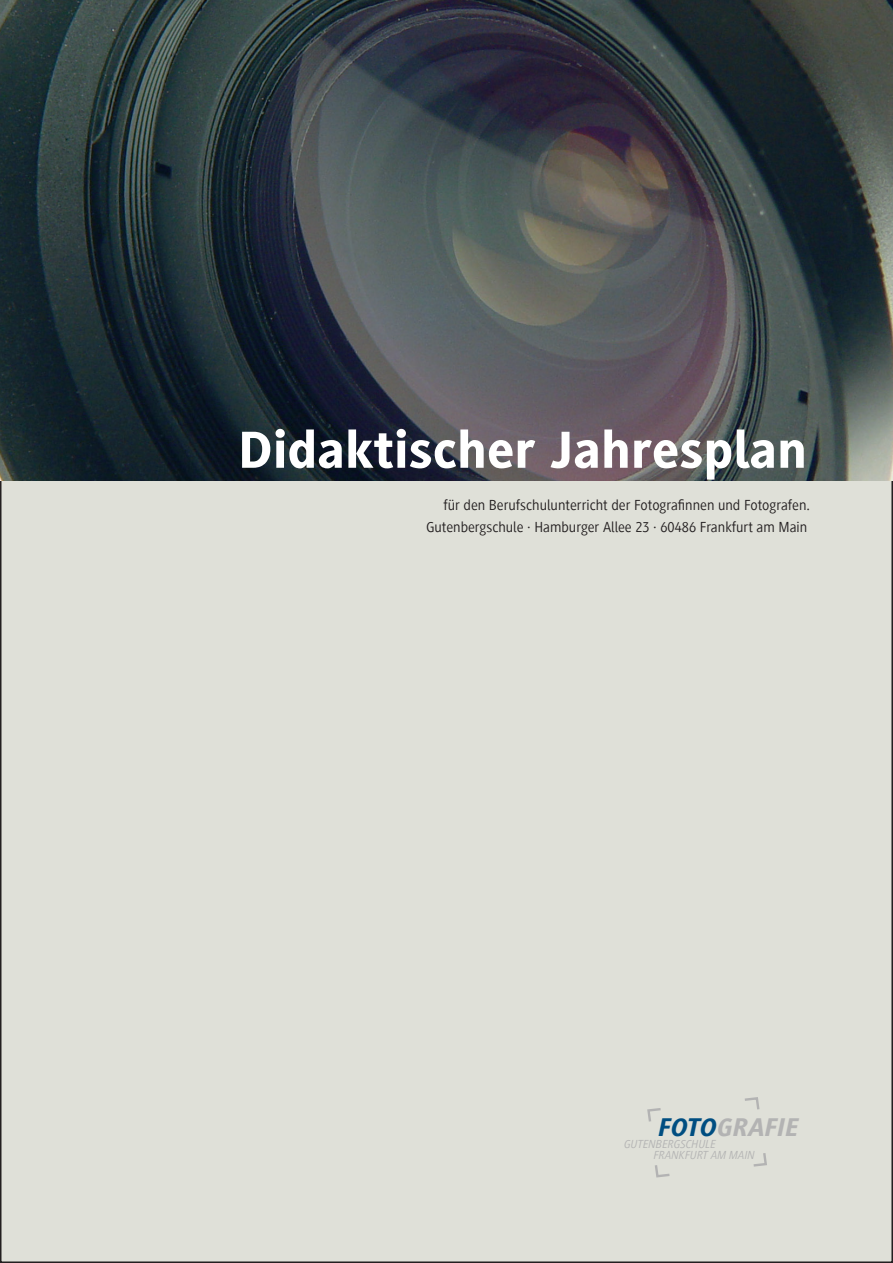
<style>
.page{position:relative;width:893px;height:1263px;background:#fff}
.page>*{position:absolute;margin:0;border:0;box-sizing:border-box;transform-origin:0 0}
.t1{font:800 54px "Generis Sans Com";color:#fff}
.t2{font:italic 800 26.4px "Generis Sans Com";letter-spacing:-.01em;color:#b3b3b3}
.t3{font:15px "Generis Sans Com";color:#231f20}
.t4{font:italic 12px/10.8px "Generis Sans Com";letter-spacing:.005em;color:#b3b3b3}
.s1{color:#004e81}
</style>
<div class="page">
<div style="left:1px;top:1px;width:891px;height:1261px;background:#dfe0d8"></div>
<img style="left:0;top:0;width:893px;height:480px">
<svg style="left:753px;top:1153px;width:14px;height:14px"></svg>
<svg style="left:745px;top:1097px;width:15px;height:13px"></svg>
<svg style="left:647px;top:1108px;width:14px;height:14px"></svg>
<svg style="left:655px;top:1165px;width:15px;height:13px"></svg>
<p class="t1" style="left:238px;top:420px;width:570px">Didaktischer Jahresplan</p>
<p class="t3" style="left:443px;top:497px;width:368px">für den Berufschulunterricht der Fotografinnen und Fotografen.</p>
<p class="t3" style="left:426px;top:518px;width:383px">Gutenbergschule · Hamburger Allee 23 · 60486 Frankfurt am Main</p>
<p class="t2" style="left:658px;top:1113px;width:143px"><span class="s1">FOTO</span>GRAFIE</p>
<p class="t4" style="left:654px;top:1139px;width:103px;text-indent:-30px">GUTENBERGSCHULE<br>FRANKFURT AM MAIN</p>
</div>
